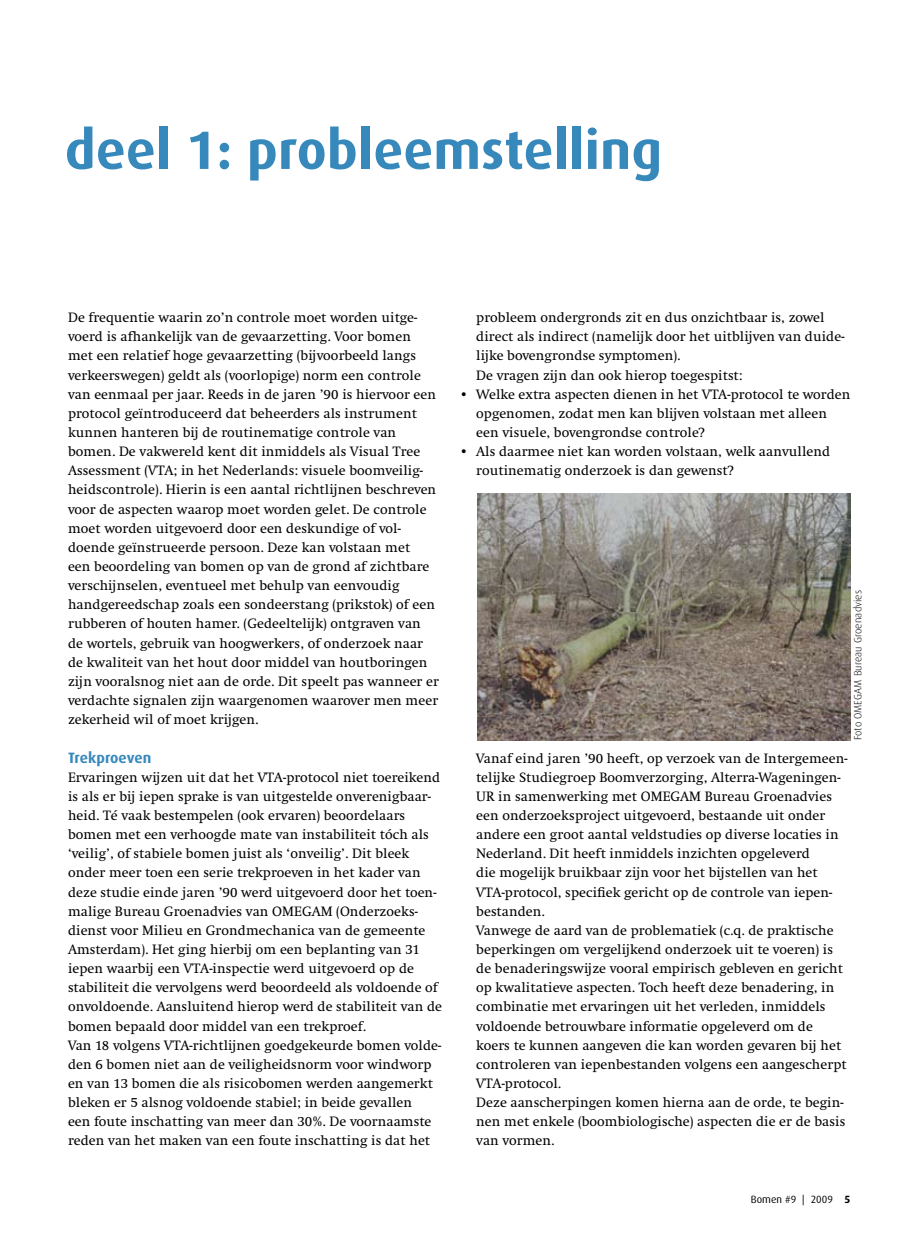
<style>
.page{position:relative;width:910px;height:1234px;background:#fff}
.page>*{position:absolute;margin:0;border:0;box-sizing:border-box;transform-origin:0 0}
.t1{font:700 54px "Dax";letter-spacing:.005em;color:#3789bc}
.t2{font:700 15px "Dax";color:#3789bc}
.t3{font:14.1px/19.2px "Swift EF";letter-spacing:.005em;color:#000}
.t4{font:300 10.5px "Dax";letter-spacing:.01em;color:#000}
.t5{font:10.5px "Dax";letter-spacing:.005em;color:#000}
.s1{font-weight:700}
</style>
<div class="page">
<img style="left:478px;top:493px;width:372px;height:247px">
<h1 class="t1" style="left:65px;top:120px;width:599px">deel 1: probleemstelling</h1>
<p class="t3" style="left:68px;top:308px;width:372px">De frequentie waarin zo’n controle moet worden uitge&shy;voerd is afhankelijk van de gevaarzetting. Voor bomen met een relatief hoge gevaarzetting (bijvoorbeeld langs verkeerswegen) geldt als (voorlopige) norm een controle van eenmaal per jaar. Reeds in de jaren ’90 is hiervoor een protocol geïntroduceerd dat beheerders als instrument kunnen hanteren bij de routinematige controle van bomen. De vakwereld kent dit inmiddels als Visual Tree Assessment (VTA; in het Nederlands: visuele boomveilig&shy;heidscontrole). Hierin is een aantal richtlijnen beschreven voor de aspecten waarop moet worden gelet. De controle moet worden uitgevoerd door een deskundige of vol&shy;doende geïnstrueerde persoon. Deze kan volstaan met<br>een beoordeling van bomen op van de grond af zichtbare verschijnselen, eventueel met behulp van eenvoudig handgereedschap zoals een sondeerstang (prikstok) of een rubberen of houten hamer. (Gedeeltelijk) ontgraven van de wortels, gebruik van hoogwerkers, of onderzoek naar de kwaliteit van het hout door middel van houtboringen zijn vooralsnog niet aan de orde. Dit speelt pas wanneer er verdachte signalen zijn waargenomen waarover men meer zekerheid wil of moet krijgen.</p>
<p class="t2" style="left:68px;top:748px;width:85px">Trekproeven</p>
<p class="t3" style="left:68px;top:767px;width:376px">Ervaringen wijzen uit dat het VTA-protocol niet toereikend is als er bij iepen sprake is van uitgestelde onverenigbaar&shy;heid. Té vaak bestempelen (ook ervaren) beoordelaars bomen met een verhoogde mate van instabiliteit tóch als ‘veilig’, of stabiele bomen juist als ‘onveilig’. Dit bleek onder meer toen een serie trekproeven in het kader van deze studie einde jaren ’90 werd uitgevoerd door het toen&shy;malige Bureau Groenadvies van OMEGAM (Onderzoeks&shy;dienst voor Milieu en Grondmechanica van de gemeente Amsterdam). Het ging hierbij om een beplanting van 31 iepen waarbij een VTA-inspectie werd uitgevoerd op de stabiliteit die vervolgens werd beoordeeld als voldoende of onvoldoende. Aansluitend hierop werd de stabiliteit van de bomen bepaald door middel van een trekproef.<br>Van 18 volgens VTA-richtlijnen goedgekeurde bomen volde&shy;den 6 bomen niet aan de veiligheidsnorm voor windworp en van 13 bomen die als risicobomen werden aangemerkt bleken er 5 alsnog voldoende stabiel; in beide gevallen<br>een foute inschatting van meer dan 30%. De voornaamste reden van het maken van een foute inschatting is dat het</p>
<p class="t3" style="left:476px;top:308px;width:370px">probleem ondergronds zit en dus onzichtbaar is, zowel direct als indirect (namelijk door het uitblijven van duide&shy;lijke bovengrondse symptomen).<br>De vragen zijn dan ook hierop toegespitst:</p>
<p class="t3" style="left:476px;top:384px;width:376px;text-indent:-17px">• Welke extra aspecten dienen in het VTA-protocol te worden opgenomen, zodat men kan blijven volstaan met alleen een visuele, bovengrondse controle?</p>
<p class="t3" style="left:476px;top:442px;width:356px;text-indent:-17px">• Als daarmee niet kan worden volstaan, welk aanvullend routinematig onderzoek is dan gewenst?</p>
<p class="t4" style="left:852px;top:740px;width:152px;rotate:-90deg">Foto OMEGAM Bureau Groenadvies</p>
<p class="t3" style="left:476px;top:748px;width:373px">Vanaf eind jaren ’90 heeft, op verzoek van de Intergemeen&shy;telijke Studiegroep Boomverzorging, Alterra-Wageningen-UR in samenwerking met OMEGAM Bureau Groenadvies een onderzoeksproject uitgevoerd, bestaande uit onder andere een groot aantal veldstudies op diverse locaties in Nederland. Dit heeft inmiddels inzichten opgeleverd<br>die mogelijk bruikbaar zijn voor het bijstellen van het VTA-protocol, specifiek gericht op de controle van iepen&shy;bestanden.<br>Vanwege de aard van de problematiek (c.q. de praktische beperkingen om vergelijkend onderzoek uit te voeren) is de benaderingswijze vooral empirisch gebleven en gericht op kwalitatieve aspecten. Toch heeft deze benadering, in combinatie met ervaringen uit het verleden, inmiddels voldoende betrouwbare informatie opgeleverd om de koers te kunnen aangeven die kan worden gevaren bij het controleren van iepenbestanden volgens een aangescherpt VTA-protocol.<br>Deze aanscherpingen komen hierna aan de orde, te begin&shy;nen met enkele (boombiologische) aspecten die er de basis van vormen.</p>
<p class="t5" style="left:751px;top:1193px;width:101px">Bomen #9 | 2009 <span class="s1">5</span></p>
</div>
